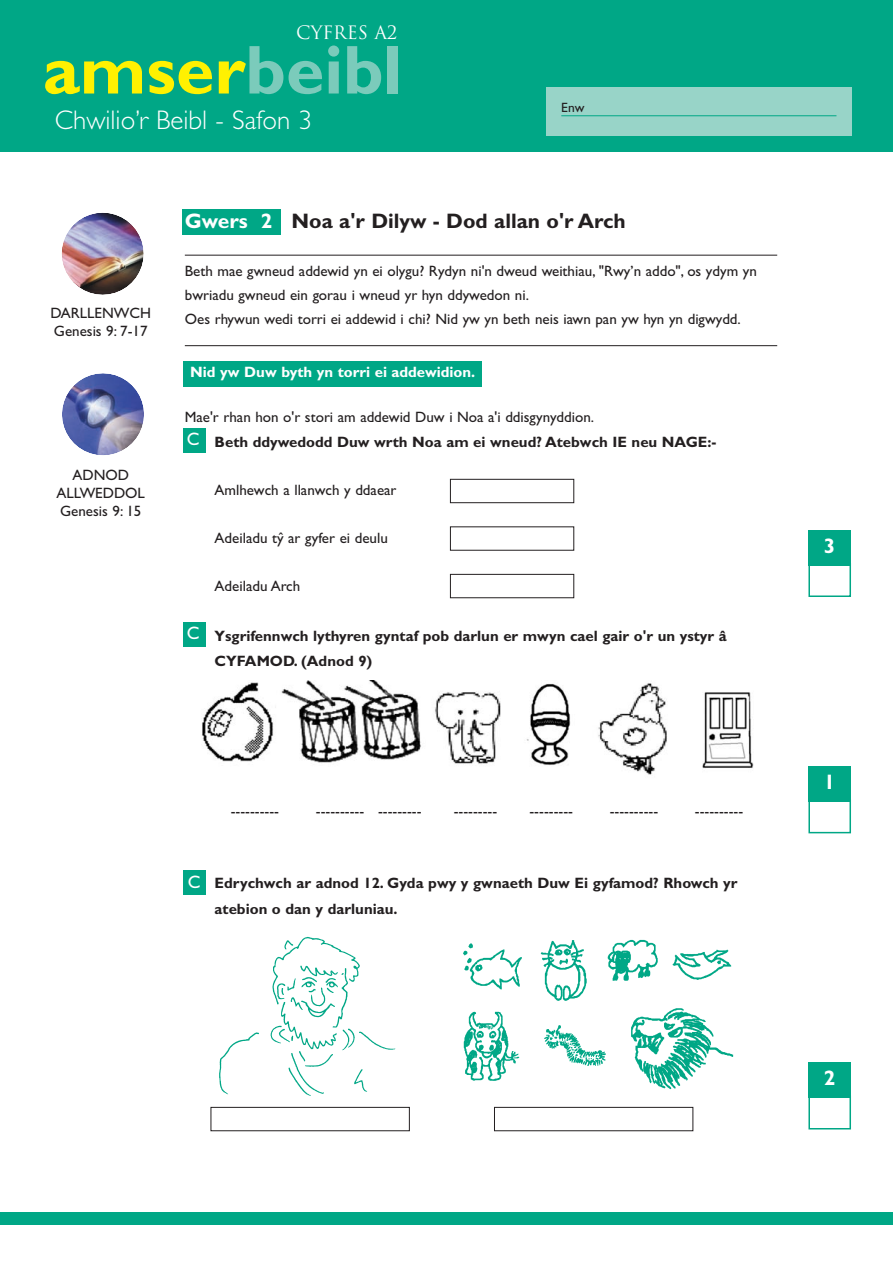
<style>
.page{position:relative;width:893px;height:1263px;background:#fff}
.page>*{position:absolute;margin:0;border:0;box-sizing:border-box;transform-origin:0 0}
.t1{font:700 69.45px "Gill Sans";color:#fff101}
.t2{font:300 27px "Gill Sans";color:#fff}
.t3{font:700 21px "Gill Sans";color:#231f20}
.t4{font:700 21px "Gill Sans";color:#fff}
.t5{font:18px "Trajan";color:#fff}
.t6{font:18px "Gill Sans";color:#fff}
.t7{font:15px/18px "Gill Sans";color:#231f20}
.t8{font:700 15px/25.5px "Gill Sans";color:#231f20}
.t9{font:700 15px "Gill Sans";color:#fff}
.t10{font:13.5px "Gill Sans";color:#231f20}
.s1{color:#7bcbbb}
.s2{color:#fff}
</style>
<div class="page">
<img style="left:202px;top:680px;width:552px;height:95px">
<div style="left:0;top:1212px;width:892px;height:13px;background:#00a786"></div>
<img style="left:62px;top:213px;width:82px;height:82px">
<img style="left:62px;top:373px;width:82px;height:82px">
<div style="left:808px;top:563px;width:43px;height:34px;border:2px solid #00a786"></div>
<div style="left:808px;top:530px;width:43px;height:36px;background:#00a786"></div>
<div style="left:0;top:0;width:892px;height:151px;background:#00a786"></div>
<div style="left:182px;top:209px;width:99px;height:26px;background:#00a786"></div>
<hr style="left:185px;top:255px;width:592px;height:1px;background:#231f20">
<hr style="left:185px;top:345px;width:592px;height:1px;background:#231f20">
<div style="left:183px;top:361px;width:299px;height:25px;background:#00a786"></div>
<div style="left:183px;top:428px;width:22px;height:24px;background:#00a786"></div>
<div style="left:450px;top:479px;width:124px;height:24px;border:1px solid #231f20"></div>
<div style="left:450px;top:526px;width:124px;height:25px;border:1px solid #231f20"></div>
<div style="left:450px;top:574px;width:124px;height:24px;border:1px solid #231f20"></div>
<div style="left:183px;top:622px;width:22px;height:24px;background:#00a786"></div>
<img style="left:219px;top:936px;width:177px;height:160px">
<img style="left:463px;top:939px;width:269px;height:61px">
<img style="left:463px;top:1008px;width:271px;height:82px">
<div style="left:183px;top:870px;width:22px;height:24px;background:#00a786"></div>
<div style="left:211px;top:1107px;width:199px;height:24px;border:1px solid #231f20"></div>
<div style="left:494px;top:1107px;width:199px;height:24px;border:1px solid #231f20"></div>
<div style="left:808px;top:1096px;width:43px;height:34px;border:2px solid #00a786"></div>
<div style="left:808px;top:1063px;width:43px;height:35px;background:#00a786"></div>
<div style="left:808px;top:799px;width:43px;height:34px;border:2px solid #00a786"></div>
<div style="left:808px;top:766px;width:43px;height:36px;background:#00a786"></div>
<div style="left:546px;top:87px;width:305px;height:49px;background:#98d4c8"></div>
<hr style="left:561px;top:116px;width:275px;height:1px;background:#00a786">
<p class="t5" style="left:296px;top:22px;width:103px">CYFRES A2</p>
<h1 class="t1" style="left:43px;top:46px;width:360px">amser<span class="s1">beibl</span></h1>
<h2 class="t2" style="left:55px;top:111px;width:259px">Chwilio’r Beibl - Safon 3</h2>
<p class="t10" style="left:561px;top:102px;width:25px">Enw</p>
<p class="t7" style="left:50px;top:306px;width:102px">DARLLENWCH<br>Genesis 9: 7-17</p>
<p class="t7" style="left:56px;top:468px;width:90px;text-align:center">ADNOD<br>ALLWEDDOL<br>Genesis 9: 15</p>
<h3 class="t3" style="left:185px;top:214px;width:442px"><span class="s2">Gwers 2</span> Noa a'r Dilyw - Dod allan o'r Arch</h3>
<p class="t7" style="left:185px;top:261px;width:574px;line-height:24px">Beth mae gwneud addewid yn ei olygu? Rydyn ni'n dweud weithiau, "Rwy’n addo", os ydym yn bwriadu gwneud ein gorau i wneud yr hyn ddywedon ni.<br>Oes rhywun wedi torri ei addewid i chi? Nid yw yn beth neis iawn pan yw hyn yn digwydd.</p>
<p class="t9" style="left:190px;top:367px;width:287px">Nid yw Duw byth yn torri ei addewidion.</p>
<p class="t7" style="left:185px;top:410px;width:411px">Mae'r rhan hon o'r stori am addewid Duw i Noa a'i ddisgynyddion.</p>
<p class="t8" style="left:215px;top:431px;width:503px">Beth ddywedodd Duw wrth Noa am ei wneud? Atebwch IE neu NAGE:-</p>
<p class="t7" style="left:215px;top:483px;width:183px">Amlhewch a llanwch y ddaear</p>
<p class="t7" style="left:215px;top:531px;width:175px">Adeiladu tyˆ ar gyfer ei deulu</p>
<p class="t7" style="left:215px;top:579px;width:87px">Adeiladu Arch</p>
<p class="t8" style="left:215px;top:625px;width:514px">Ysgrifennwch lythyren gyntaf pob darlun er mwyn cael gair o'r un ystyr â<br>CYFAMOD. (Adnod 9)</p>
<p class="t6" style="left:187px;top:433px;width:14px">C</p>
<p class="t6" style="left:187px;top:627px;width:14px">C</p>
<p class="t7" style="left:231px;top:804px;width:50px">----------</p>
<p class="t7" style="left:316px;top:804px;width:107px">---------- ---------</p>
<p class="t7" style="left:454px;top:804px;width:45px">---------</p>
<p class="t7" style="left:529px;top:804px;width:45px">---------</p>
<p class="t7" style="left:610px;top:804px;width:50px">----------</p>
<p class="t7" style="left:695px;top:804px;width:50px">----------</p>
<p class="t6" style="left:188px;top:876px;width:14px">C</p>
<p class="t8" style="left:215px;top:872px;width:524px">Edrychwch ar adnod 12. Gyda pwy y gwnaeth Duw Ei gyfamod? Rhowch yr atebion o dan y darluniau.</p>
<h3 class="t4" style="left:824px;top:538px;width:13px">3</h3>
<h3 class="t4" style="left:824px;top:775px;width:13px">1</h3>
<h3 class="t4" style="left:824px;top:1071px;width:13px">2</h3>
</div>
